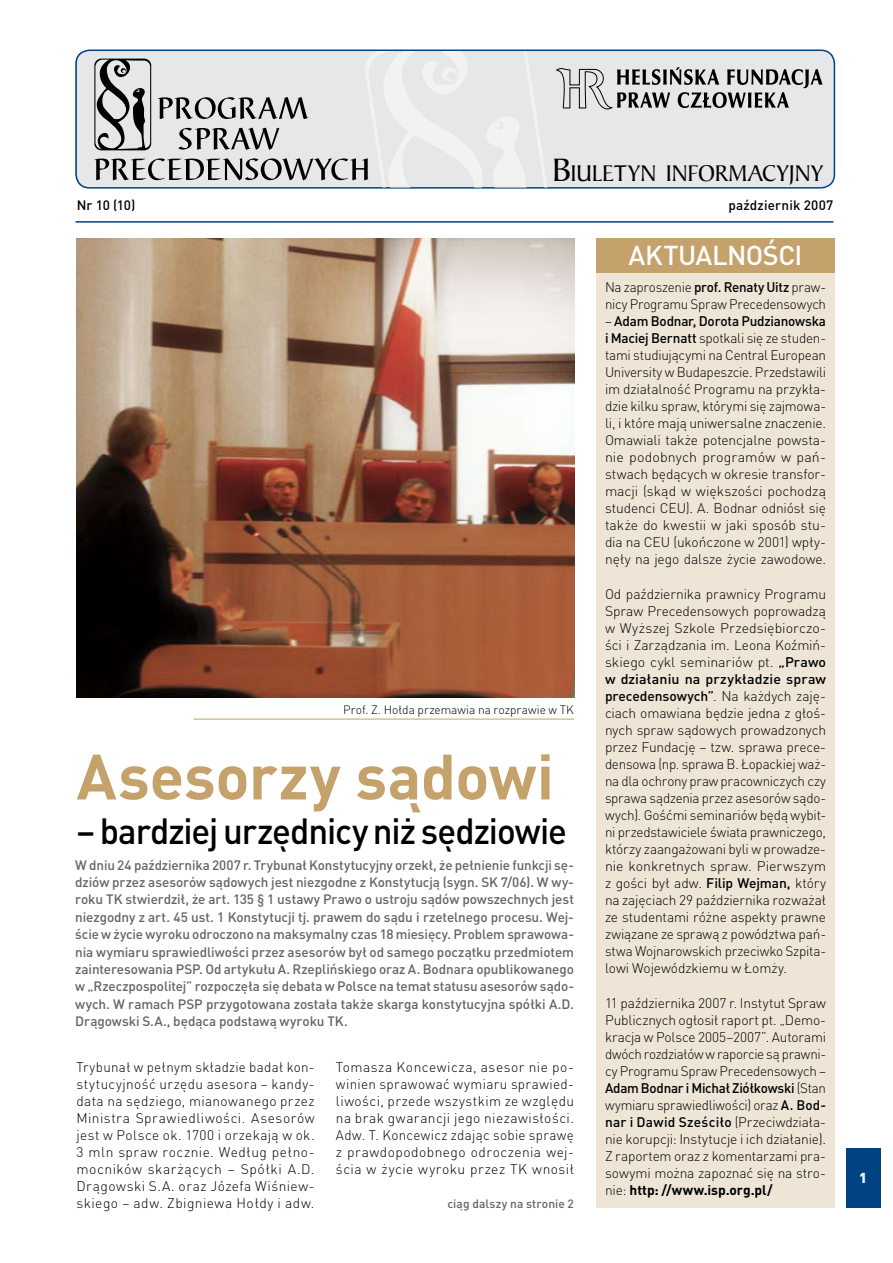
<style>
.page{position:relative;width:893px;height:1263px;background:#fff}
.page>*{position:absolute;margin:0;border:0;box-sizing:border-box;transform-origin:0 0}
.t1{font:700 63px "DIN Festival";color:#c5a16c}
.t2{font:500 36px "DIN Festival";letter-spacing:-.03em;color:#000}
.t3{font:500 27px "DIN Festival";letter-spacing:-.02em;color:#fff}
.t4{font:24.3px "Baker Signet EU";letter-spacing:-.01em;color:#000}
.t5{font:300 13.8px/17.1px "DIN Festival";letter-spacing:-.005em;color:#000;text-align:justify}
.t6{font:500 13.5px/17.4px "DIN Festival";color:#636466;text-align:justify}
.t7{font:500 13.5px "DIN Festival";letter-spacing:.015em;color:#000}
.t8{font:300 12px "DIN Festival";color:#000}
.t9{font:500 12px "DIN Festival";letter-spacing:.01em;color:#636466}
.s1{font-size:34.8px}
.s2{font-weight:500}
.s3{font-weight:700}
</style>
<div class="page">
<div style="left:75px;top:50px;width:760px;height:139px;border:3px solid #004282;border-radius:13px"></div>
<div style="left:77px;top:51px;width:757px;height:136px;background:#e6e7e8;border-radius:13px"></div>
<hr style="left:75px;top:221px;width:758px;height:2px;background:#004282">
<svg style="left:94px;top:51px;width:728px;height:136px"></svg>
<div style="left:596px;top:238px;width:239px;height:970px;background:#eee5d7"></div>
<div style="left:596px;top:238px;width:239px;height:34px;background:#c5a16c"></div>
<hr style="left:193px;top:719px;width:381px;height:1px;background:#c5a16c">
<img style="left:77px;top:238px;width:497px;height:459px">
<div style="left:846px;top:1148px;width:34px;height:60px;background:#004282"></div>
<h3 class="t4" style="left:552px;top:158px;width:272px"><span class="s1">B</span>IULETYN INFORMACYJNY</h3>
<p class="t7" style="left:77px;top:196px;width:60px">Nr 10 (10)</p>
<p class="t7" style="left:728px;top:196px;width:107px">październik 2007</p>
<p class="t8" style="left:343px;top:703px;width:232px">Prof. Z. Hołda przemawia na rozprawie w TK</p>
<h1 class="t1" style="left:77px;top:735px;width:479px">Asesorzy sądowi</h1>
<h2 class="t2" style="left:77px;top:808px;width:492px">– bardziej urzędnicy niż sędziowie</h2>
<p class="t6" style="left:75px;top:855px;width:500px">W dniu 24 października 2007 r. Trybunał Konstytucyjny orzekł, że pełnienie funkcji sę&shy;dziów przez asesorów sądowych jest niezgodne z Konstytucją (sygn. SK 7/06). W wy&shy;roku TK stwierdził, że art. 135 § 1 ustawy Prawo o ustroju sądów powszechnych jest niezgodny z art. 45 ust. 1 Konstytucji tj. prawem do sądu i rzetelnego procesu. Wej&shy;ście w życie wyroku odroczono na maksymalny czas 18 miesięcy. Problem sprawowa&shy;nia wymiaru sprawiedliwości przez asesorów był od samego początku przedmiotem zainteresowania PSP. Od artykułu A. Rzeplińskiego oraz A. Bodnara opublikowanego w „Rzeczpospolitej” rozpoczęła się debata w Polsce na temat statusu asesorów sądo&shy;wych. W ramach PSP przygotowana została także skarga konstytucyjna spółki A.D.<br>Drągowski S.A., będąca podstawą wyroku TK.</p>
<p class="t5" style="left:77px;top:1058px;width:240px">Trybunał w pełnym składzie badał kon&shy;stytucyjność urzędu asesora – kandy&shy;data na sędziego, mianowanego przez Ministra Sprawiedliwości. Asesorów jest w Polsce ok. 1700 i orzekają w ok.<br>3 mln spraw rocznie. Według pełno&shy;mocników skarżących – Spółki A.D.<br>Drągowski S.A. oraz Józefa Wiśniew&shy;skiego – adw. Zbigniewa Hołdy i adw.</p>
<p class="t5" style="left:336px;top:1058px;width:240px">Tomasza Koncewicza, asesor nie po&shy;winien sprawować wymiaru sprawied&shy;liwości, przede wszystkim ze względu na brak gwarancji jego niezawisłości.<br>Adw. T. Koncewicz zdając sobie sprawę z prawdopodobnego odroczenia wej&shy;ścia w życie wyroku przez TK wnosił</p>
<p class="t9" style="left:447px;top:1196px;width:128px">ciąg dalszy na stronie 2</p>
<h3 class="t3" style="left:629px;top:238px;width:175px">AKTUALNOŚCI</h3>
<p class="t5" style="left:605px;top:278px;width:223px">Na zaproszenie <span class="s2">prof. Renaty Uitz</span> praw&shy;nicy Programu Spraw Precedensowych</p>
<p class="t5" style="left:605px;top:312px;width:223px">– <span class="s2">Adam Bodnar, Dorota Pudzianowska i Maciej Bernatt</span> spotkali się ze studen&shy;tami studiującymi na Central European University w Budapeszcie. Przedstawili im działalność Programu na przykła&shy;dzie kilku spraw, którymi się zajmowa&shy;li, i które mają uniwersalne znaczenie.<br>Omawiali także potencjalne powsta&shy;nie podobnych programów w pań&shy;stwach będących w okresie transfor&shy;macji (skąd w większości pochodzą studenci CEU). A. Bodnar odniósł się także do kwestii w jaki sposób stu&shy;dia na CEU (ukończone w 2001) wpły&shy;nęły na jego dalsze życie zawodowe.</p>
<p class="t5" style="left:605px;top:585px;width:223px">Od października prawnicy Programu Spraw Precedensowych poprowadzą w Wyższej Szkole Przedsiębiorczo&shy;ści i Zarządzania im. Leona Koźmiń&shy;skiego cykl seminariów pt. <span class="s2">„Prawo w działaniu na przykładzie spraw precedensowych”</span>. Na każdych zaję&shy;ciach omawiana będzie jedna z głoś&shy;nych spraw sądowych prowadzonych przez Fundację – tzw. sprawa prece&shy;densowa (np. sprawa B. Łopackiej waż&shy;na dla ochrony praw pracowniczych czy sprawa sądzenia przez asesorów sądo&shy;wych). Gośćmi seminariów będą wybit&shy;ni przedstawiciele świata prawniczego, którzy zaangażowani byli w prowadze&shy;nie konkretnych spraw. Pierwszym z gości był adw. <span class="s2">Filip Wejman,</span> który na zajęciach 29 października rozważał ze studentami różne aspekty prawne związane ze sprawą z powództwa pań&shy;stwa Wojnarowskich przeciwko Szpita&shy;lowi Wojewódzkiemu w Łomży.</p>
<p class="t5" style="left:605px;top:994px;width:223px">11 października 2007 r. Instytut Spraw Publicznych ogłosił raport pt. „Demo&shy;kracja w Polsce 2005–2007”. Autorami dwóch rozdziałów w raporcie są prawni&shy;cy Programu Spraw Precedensowych – <span class="s2">Adam Bodnar i Michał Ziółkowski</span> (Stan wymiaru sprawiedliwości) oraz <span class="s2">A. Bod&shy;nar i Dawid Sześciło</span> (Przeciwdziała&shy;nie korupcji: Instytucje i ich działanie).<br>Z raportem oraz z komentarzami pra&shy;sowymi można zapoznać się na stro&shy;nie: <span class="s3">http: //www.isp.org.pl/</span></p>
</div>
